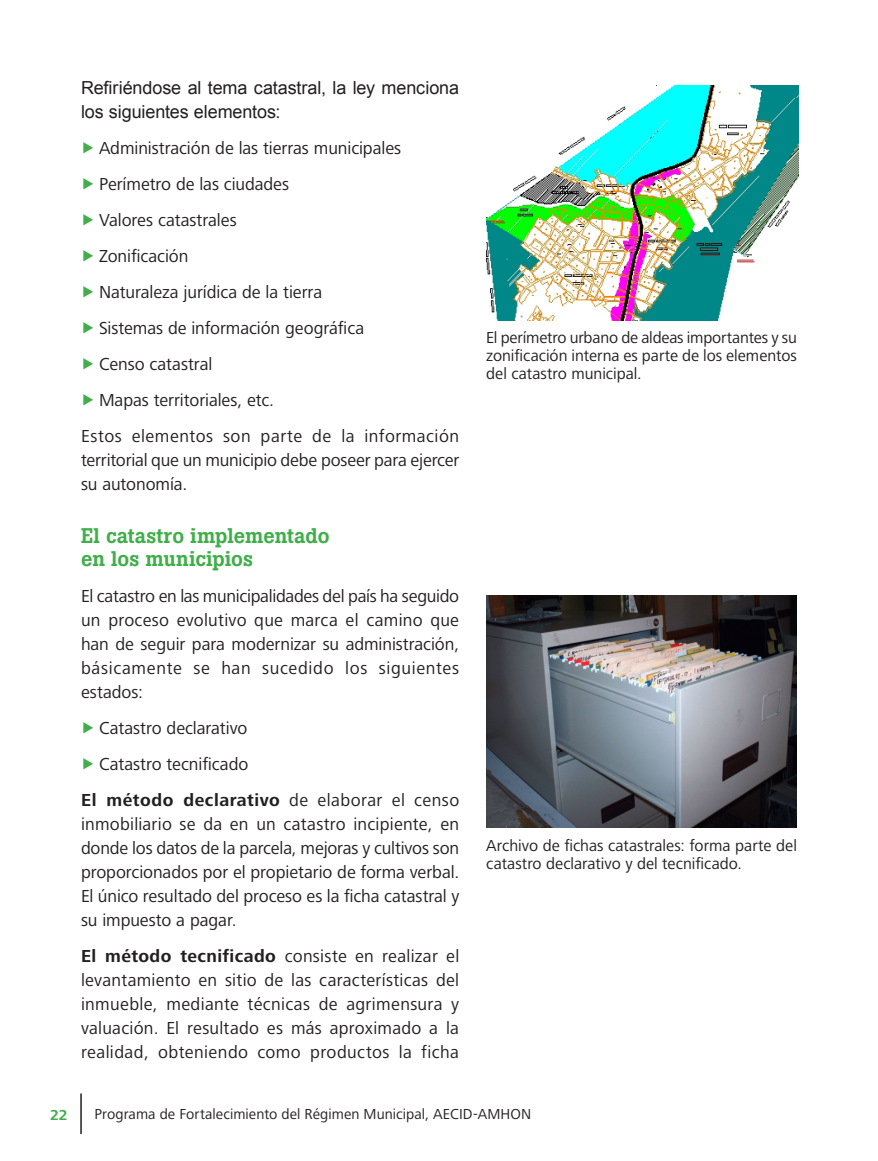
<style>
.page{position:relative;width:878px;height:1161px;background:#fff}
.page>*{position:absolute;margin:0;border:0;box-sizing:border-box;transform-origin:0 0}
.sub-2{font:500 21px/23.1px "Boton";color:#40ae49}
.cuerpo{font:18px/24px "Frutiger Next LT";color:#231f20;text-align:justify}
.incisos-flechas{font:18px "Frutiger Next LT";letter-spacing:-.005em;color:#231f20}
.cuerpo-2{font:18px/24px "Arial";letter-spacing:-.005em;color:#231f20}
.texto_indicaciones{font:16.5px/18.1px "Frutiger Next LT";color:#231f20;text-align:justify}
.t1{font:15px "Frutiger Next LT";letter-spacing:.005em;color:#231f20}
.t2{font:700 15px "Frutiger Next LT";color:#40ae49}
.s1{color:#40ae49}
.s2{font-weight:700}
</style>
<div class="page">
<hr style="left:80px;top:1094px;width:2px;height:40px;background:#231f20">
<img style="left:486px;top:85px;width:312px;height:236px">
<img style="left:486px;top:596px;width:310px;height:231px">
<p class="cuerpo-2" style="left:81px;top:76px;width:379px">Refiriéndose al tema catastral, la ley menciona los siguientes elementos:</p>
<p class="incisos-flechas" style="left:81px;top:138px;width:321px"><span class="s1">▶</span> Administración de las tierras municipales</p>
<p class="incisos-flechas" style="left:81px;top:174px;width:209px"><span class="s1">▶</span> Perímetro de las ciudades</p>
<p class="incisos-flechas" style="left:81px;top:210px;width:157px"><span class="s1">▶</span> Valores catastrales</p>
<p class="incisos-flechas" style="left:81px;top:246px;width:109px"><span class="s1">▶</span> Zonificación</p>
<p class="incisos-flechas" style="left:81px;top:282px;width:243px"><span class="s1">▶</span> Naturaleza jurídica de la tierra</p>
<p class="incisos-flechas" style="left:81px;top:318px;width:285px"><span class="s1">▶</span> Sistemas de información geográfica</p>
<p class="incisos-flechas" style="left:81px;top:354px;width:133px"><span class="s1">▶</span> Censo catastral</p>
<p class="incisos-flechas" style="left:81px;top:390px;width:194px"><span class="s1">▶</span> Mapas territoriales, etc.</p>
<p class="cuerpo" style="left:81px;top:424px;width:380px">Estos elementos son parte de la información territorial que un municipio debe poseer para ejercer su autonomía.</p>
<p class="sub-2" style="left:81px;top:524px;width:250px">El catastro implementado en los municipios</p>
<p class="cuerpo" style="left:81px;top:584px;width:379px">El catastro en las municipalidades del país ha seguido un proceso evolutivo que marca el camino que han de seguir para modernizar su administración, básicamente se han sucedido los siguientes estados:</p>
<p class="incisos-flechas" style="left:81px;top:718px;width:168px"><span class="s1">▶</span> Catastro declarativo</p>
<p class="incisos-flechas" style="left:81px;top:754px;width:169px"><span class="s1">▶</span> Catastro tecnificado</p>
<p class="cuerpo" style="left:81px;top:788px;width:380px"><span class="s2">El método declarativo</span> de elaborar el censo inmobiliario se da en un catastro incipiente, en donde los datos de la parcela, mejoras y cultivos son proporcionados por el propietario de forma verbal.<br>El único resultado del proceso es la ficha catastral y su impuesto a pagar.</p>
<p class="cuerpo" style="left:81px;top:944px;width:380px"><span class="s2">El método tecnificado</span> consiste en realizar el levantamiento en sitio de las características del inmueble, mediante técnicas de agrimensura y valuación. El resultado es más aproximado a la realidad, obteniendo como productos la ficha</p>
<p class="texto_indicaciones" style="left:486px;top:328px;width:312px">El perímetro urbano de aldeas importantes y su zonificación interna es parte de los elementos del catastro municipal.</p>
<p class="texto_indicaciones" style="left:486px;top:837px;width:312px">Archivo de fichas catastrales: forma parte del catastro declarativo y del tecnificado.</p>
<p class="t2" style="left:50px;top:1106px;width:19px">22</p>
<p class="t1" style="left:94px;top:1105px;width:438px">Programa de Fortalecimiento del Régimen Municipal, AECID-AMHON</p>
</div>
